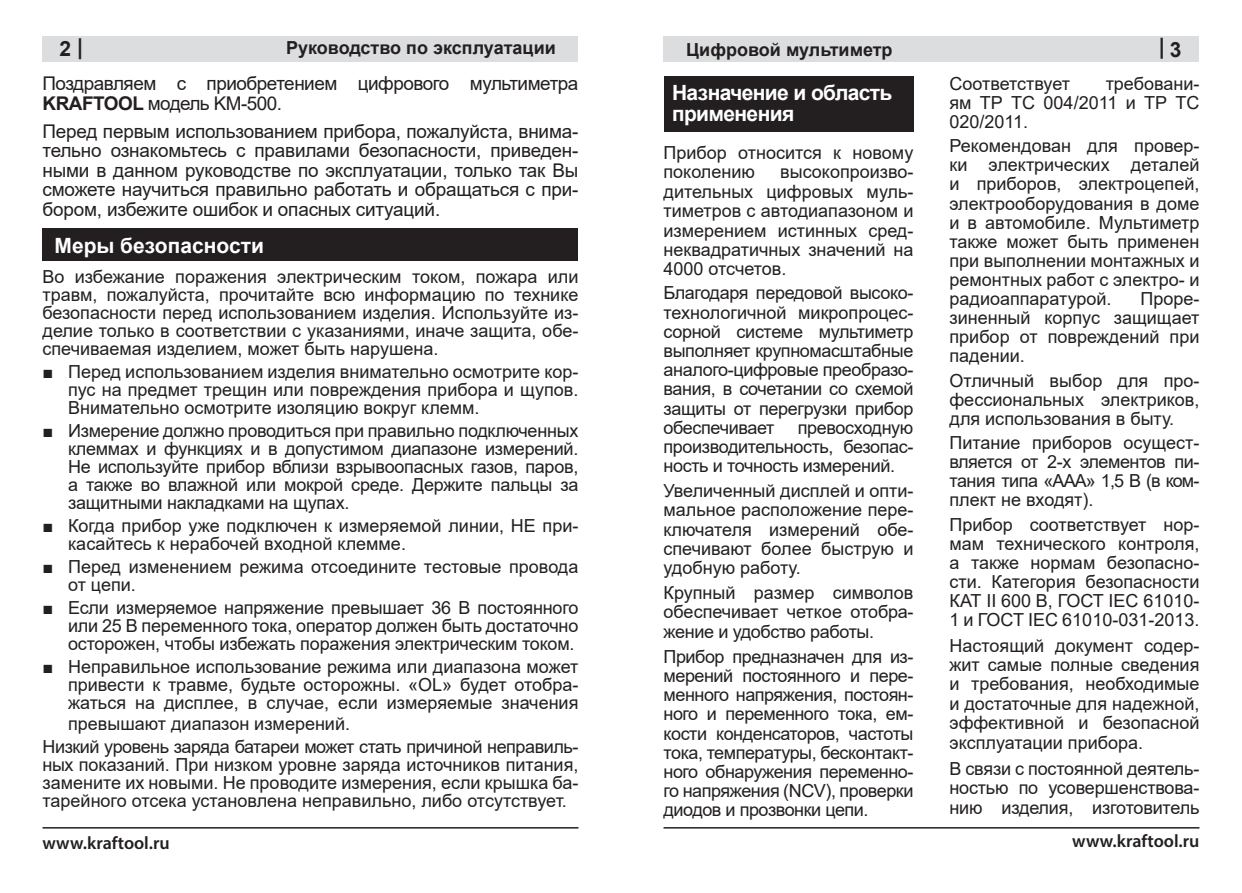
<style>
.page{position:relative;width:1242px;height:893px;background:#fff}
.page>*{position:absolute;margin:0;border:0;box-sizing:border-box;transform-origin:0 0}
.PosleSpis{font:700 21px/21px "Arial";letter-spacing:-.03em;color:#fff}
.PosleSpis-2{font:700 21px "Arial";color:#fff}
.t1{font:700 21px "Arial";color:#231f20}
.t2{font:700 21px "Myriad Pro";color:#231f20}
.PosleSpis-3{font:18.9px/19.5px "Arial";letter-spacing:-.025em;color:#231f20}
.PosleSpis-4{font:18px/19.2px "Arial";color:#231f20;text-align:justify}
.PosleSpis_copy_3{font:18px/18px "Arial";color:#231f20;text-align:justify}
.t3{font:700 18px "Arial";color:#231f20}
.t4{font:600 18px "Myriad Pro";color:#231f20}
.s1{font-family:"Myriad Pro"}
.s2{font-weight:700}
.s3{font-family:"Times New Roman"}
</style>
<div class="page">
<div style="left:43px;top:36px;width:535px;height:26px;background:#dcdddf"></div>
<div style="left:663px;top:36px;width:536px;height:26px;background:#dcdddf"></div>
<hr style="left:663px;top:827px;width:536px;height:2px;background:#231f20">
<hr style="left:43px;top:827px;width:535px;height:2px;background:#231f20">
<div style="left:663px;top:77px;width:250px;height:55px;background:#231f20"></div>
<div style="left:43px;top:229px;width:535px;height:32px;background:#231f20"></div>
<p class="t1" style="left:59px;top:34px;width:25px">2 <span class="s1">|</span></p>
<p class="t3" style="left:286px;top:35px;width:271px">Руководство по эксплуатации</p>
<p class="t3" style="left:686px;top:37px;width:208px">Цифровой мультиметр</p>
<p class="t2" style="left:1164px;top:64px;width:7px;rotate:-180deg">|</p>
<p class="t1" style="left:1170px;top:35px;width:13px">3</p>
<p class="PosleSpis-3" style="left:43px;top:74px;width:537px">Поздравляем с приобретением цифрового мультиметра<br><span class="s2">KRAFTOOL</span> модель KМ-500.</p>
<p class="PosleSpis-3" style="left:43px;top:121px;width:537px;text-align:justify">Перед первым использованием прибора, пожалуйста, внима&shy;тельно ознакомьтесь с правилами безопасности, приведен&shy;ными в данном руководстве по эксплуатации, только так Вы сможете научиться правильно работать и обращаться с при&shy;бором, избежите ошибок и опасных ситуаций.</p>
<p class="PosleSpis-2" style="left:55px;top:230px;width:211px">Меры безопасности</p>
<p class="PosleSpis_copy_3" style="left:43px;top:267px;width:537px">Во избежание поражения электрическим током, пожара или травм, пожалуйста, прочитайте всю информацию по технике безопасности перед использованием изделия. Используйте из&shy;делие только в соответствии с указаниями, иначе защита, обе&shy;спечиваемая изделием, может быть нарушена.</p>
<p class="PosleSpis_copy_3" style="left:68px;top:362px;width:512px;text-indent:-26px"><span class="s3">■</span> Перед использованием изделия внимательно осмотрите кор&shy;пус на предмет трещин или повреждения прибора и щупов.<br>Внимательно осмотрите изоляцию вокруг клемм.</p>
<p class="PosleSpis_copy_3" style="left:68px;top:421px;width:512px;text-indent:-26px"><span class="s3">■</span> Измерение должно проводиться при правильно подключенных клеммах и функциях и в допустимом диапазоне измерений.<br>Не используйте прибор вблизи взрывоопасных газов, паров, а также во влажной или мокрой среде. Держите пальцы за защитными накладками на щупах.</p>
<p class="PosleSpis_copy_3" style="left:68px;top:517px;width:512px;text-indent:-26px"><span class="s3">■</span> Когда прибор уже подключен к измеряемой линии, НЕ при&shy;касайтесь к нерабочей входной клемме.</p>
<p class="PosleSpis_copy_3" style="left:68px;top:558px;width:512px;text-indent:-26px"><span class="s3">■</span> Перед изменением режима отсоедините тестовые провода от цепи.</p>
<p class="PosleSpis_copy_3" style="left:68px;top:599px;width:512px;text-indent:-26px"><span class="s3">■</span> Если измеряемое напряжение превышает 36 В постоянного или 25 В переменного тока, оператор должен быть достаточно осторожен, чтобы избежать поражения электрическим током.</p>
<p class="PosleSpis_copy_3" style="left:68px;top:658px;width:512px;text-indent:-26px"><span class="s3">■</span> Неправильное использование режима или диапазона может привести к травме, будьте осторожны. «ОL» будет отобра&shy;жаться на дисплее, в случае, если измеряемые значения</p>
<p class="PosleSpis_copy_3" style="left:68px;top:715px;width:283px">превышают диапазон измерений.</p>
<p class="PosleSpis_copy_3" style="left:43px;top:738px;width:537px">Низкий уровень заряда батареи может стать причиной неправиль&shy;ных показаний. При низком уровне заряда источников питания, замените их новыми. Не проводите измерения, если крышка ба&shy;тарейного отсека установлена неправильно, либо отсутствует.</p>
<p class="PosleSpis" style="left:672px;top:83px;width:222px">Назначение и область применения</p>
<p class="PosleSpis-4" style="left:663px;top:142px;width:251px">Прибор относится к новому поколению</p>
<p class="PosleSpis-4" style="left:663px;top:162px;width:251px;text-indent:117px">высокопроизво&shy;дительных цифровых муль&shy;тиметров с автодиапазоном и измерением истинных сред&shy;неквадратичных значений на 4000 отсчетов.</p>
<p class="PosleSpis-4" style="left:663px;top:283px;width:251px">Благодаря передовой высоко&shy;технологичной микропроцес&shy;сорной системе мультиметр выполняет крупномасштабные аналого-цифровые преобразо&shy;вания, в сочетании со схемой защиты от перегрузки прибор обеспечивает</p>
<p class="PosleSpis-4" style="left:663px;top:418px;width:251px;text-indent:134px">превосходную производительность, безопас&shy;ность и точность измерений.</p>
<p class="PosleSpis-4" style="left:663px;top:481px;width:251px">Увеличенный дисплей и опти&shy;мальное расположение пере&shy;ключателя измерений обе&shy;спечивают более быструю и удобную работу.</p>
<p class="PosleSpis-4" style="left:663px;top:583px;width:251px">Крупный размер символов обеспечивает четкое отобра&shy;жение и удобство работы.</p>
<p class="PosleSpis-4" style="left:663px;top:647px;width:251px">Прибор предназначен для из&shy;мерений постоянного и пере&shy;менного напряжения, постоян&shy;ного и переменного тока, ем&shy;кости конденсаторов, частоты тока, температуры, бесконтакт&shy;ного обнаружения переменно&shy;го напряжения (NCV), проверки диодов и прозвонки цепи.</p>
<p class="PosleSpis-4" style="left:949px;top:74px;width:251px;text-indent:156px">требовани&shy;ям ТР ТС 004/2011 и ТР ТС 020/2011.</p>
<p class="PosleSpis-4" style="left:949px;top:136px;width:251px">Рекомендован для провер&shy;ки электрических деталей и приборов, электроцепей, электрооборудования в доме и в автомобиле. Мультиметр также может быть применен при выполнении монтажных и ремонтных работ с электро- и радиоаппаратурой.</p>
<p class="PosleSpis-4" style="left:949px;top:74px;width:122px">Соответствует</p>
<p class="PosleSpis-4" style="left:949px;top:289px;width:251px;text-indent:191px">Проре&shy;зиненный корпус защищает прибор от повреждений при падении.</p>
<p class="PosleSpis-4" style="left:949px;top:371px;width:251px">Отличный выбор для про&shy;фессиональных электриков, для использования в быту.</p>
<p class="PosleSpis-4" style="left:949px;top:433px;width:251px">Питание приборов осущест&shy;вляется от 2-х элементов пи&shy;тания типа «ААА» 1,5 В (в ком&shy;плект не входят).</p>
<p class="PosleSpis-4" style="left:949px;top:515px;width:251px">Прибор соответствует нор&shy;мам технического контроля, а также нормам безопасно&shy;сти. Категория безопасности КАТ II 600 В, ГОСТ IEC 61010- 1 и ГОСТ IEC 61010-031-2013.</p>
<p class="PosleSpis-4" style="left:949px;top:636px;width:251px">Настоящий документ содер&shy;жит самые полные сведения и требования, необходимые и достаточные для надежной, эффективной и безопасной эксплуатации прибора.</p>
<p class="PosleSpis-4" style="left:949px;top:759px;width:251px">В связи с постоянной деятель&shy;ностью по усовершенствова&shy;нию изделия, изготовитель</p>
<p class="t4" style="left:43px;top:831px;width:129px">www.kraftool.ru</p>
<p class="t4" style="left:1072px;top:829px;width:129px">www.kraftool.ru</p>
</div>
